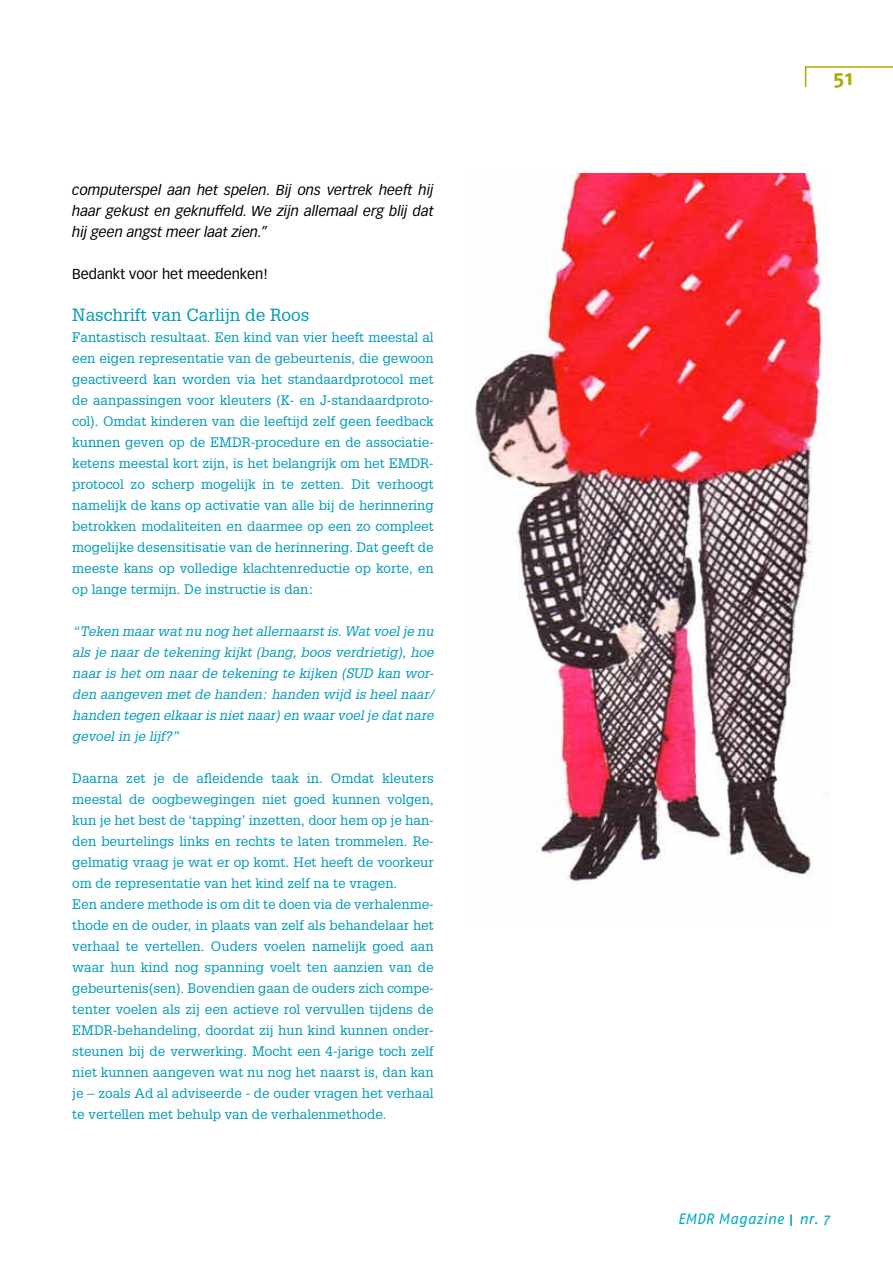
<style>
.page{position:relative;width:893px;height:1263px;background:#fff}
.page>*{position:absolute;margin:0;border:0;box-sizing:border-box;transform-origin:0 0}
.t1{font:700 21px "Fago No";color:#acaa00}
.t2{font:17.25px "Glypha";color:#0099b7}
.t3{font:italic 15px "Fago No";color:#00abc4}
.t4{font:italic 14.25px/21px "Vectora LH";color:#000;text-align:justify}
.t5{font:14.25px "Vectora LH";color:#000}
.t6{font:13.5px/21px "Glypha";color:#0099b7;text-align:justify}
.t7{font:italic 13.5px/21px "Glypha LT Std";color:#0099b7;text-align:justify}
.s1{font-style:normal;font-size:16.5px;color:#0099b7}
</style>
<div class="page">
<img style="left:475px;top:174px;width:354px;height:711px">
<svg style="left:804px;top:66px;width:89px;height:22px"></svg>
<p class="t4" style="left:72px;top:180px;width:363px">computerspel aan het spelen. Bij ons vertrek heeft hij haar gekust en geknuffeld. We zijn allemaal erg blij dat hij geen angst meer laat zien.”</p>
<p class="t5" style="left:72px;top:265px;width:197px">Bedankt voor het meedenken!</p>
<p class="t2" style="left:72px;top:304px;width:239px">Naschrift van Carlijn de Roos</p>
<p class="t6" style="left:72px;top:326px;width:363px">Fantastisch resultaat. Een kind van vier heeft meestal al een eigen representatie van de gebeurtenis, die gewoon geactiveerd kan worden via het standaardprotocol met de aanpassingen voor kleuters (K- en J-standaardproto&shy;col). Omdat kinderen van die leeftijd zelf geen feedback kunnen geven op de EMDR-procedure en de associatie&shy;ketens meestal kort zijn, is het belangrijk om het EMDR&shy;protocol zo scherp mogelijk in te zetten. Dit verhoogt namelijk de kans op activatie van alle bij de herinnering betrokken modaliteiten en daarmee op een zo compleet mogelijke desensitisatie van de herinnering. Dat geeft de meeste kans op volledige klachtenreductie op korte, en op lange termijn. De instructie is dan:</p>
<p class="t7" style="left:72px;top:621px;width:363px">“Teken maar wat nu nog het allernaarst is. Wat voel je nu als je naar de tekening kijkt (bang, boos verdrietig), hoe naar is het om naar de tekening te kijken (SUD kan wor&shy;den aangeven met de handen: handen wijd is heel naar/ handen tegen elkaar is niet naar) en waar voel je dat nare gevoel in je lijf?”</p>
<p class="t6" style="left:72px;top:767px;width:363px;text-align:left">Daarna zet je de afleidende taak in. Omdat kleuters meestal de oogbewegingen niet goed kunnen volgen, kun je het best de ‘tapping’ inzetten, door hem op je han&shy;den beurtelings links en rechts te laten trommelen. Re&shy;gelmatig vraag je wat er op komt. Het heeft de voorkeur om de representatie van het kind zelf na te vragen.<br>Een andere methode is om dit te doen via de verhalenme&shy;thode en de ouder, in plaats van zelf als behandelaar het verhaal te vertellen. Ouders voelen namelijk goed aan waar hun kind nog spanning voelt ten aanzien van de gebeurtenis(sen). Bovendien gaan de ouders zich compe&shy;tenter voelen als zij een actieve rol vervullen tijdens de EMDR-behandeling, doordat zij hun kind kunnen onder&shy;steunen bij de verwerking. Mocht een 4-jarige toch zelf niet kunnen aangeven wat nu nog het naarst is, dan kan je – zoals Ad al adviseerde - de ouder vragen het verhaal te vertellen met behulp van de verhalenmethode.</p>
<h1 class="t1" style="left:833px;top:65px;width:21px">51</h1>
<p class="t3" style="left:678px;top:1210px;width:153px">EMDR Magazine <span class="s1">I</span> nr. 7</p>
</div>
